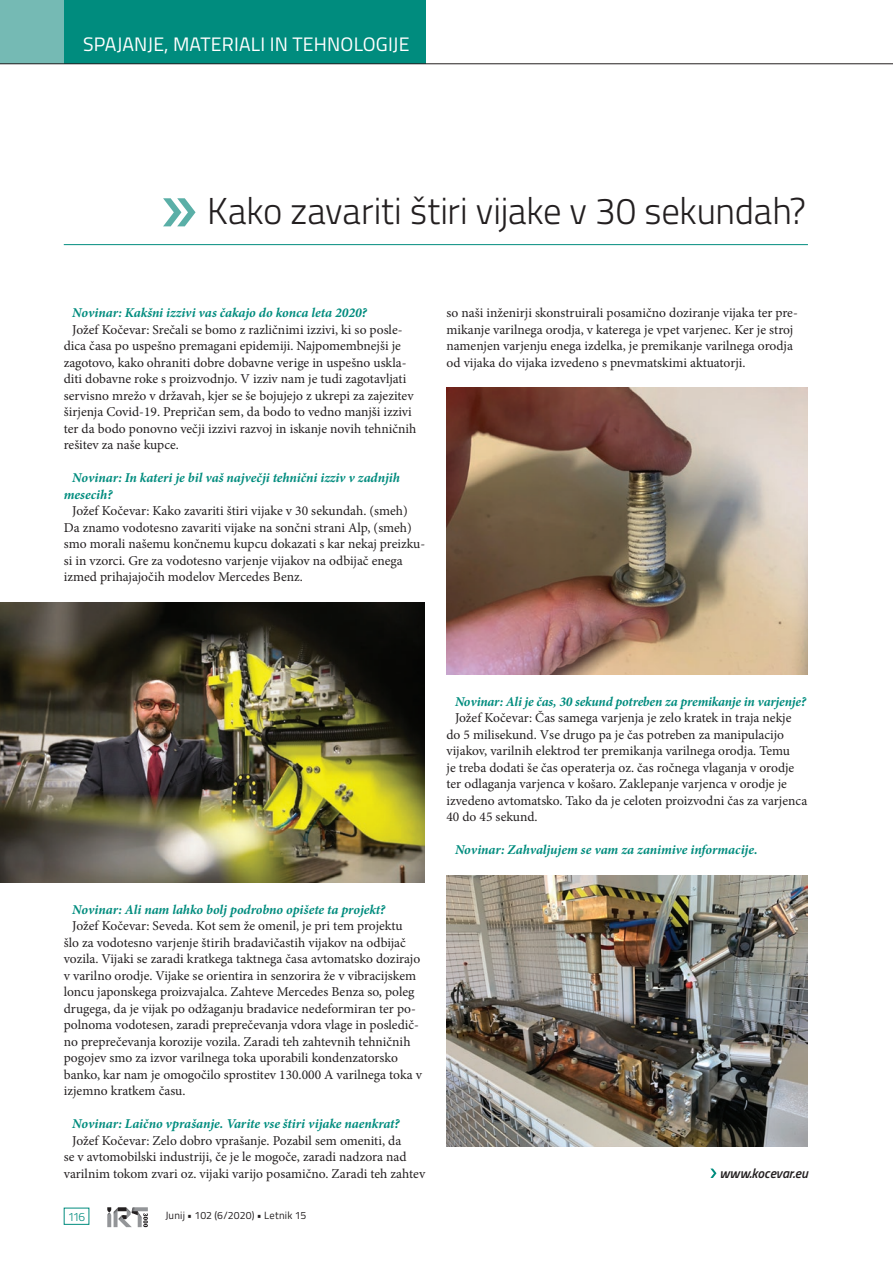
<style>
.page{position:relative;width:893px;height:1263px;background:#fff}
.page>*{position:absolute;margin:0;border:0;box-sizing:border-box;transform-origin:0 0}
.Članek_naslov{font:300 37.5px "Titillium";color:#231f20}
.t1{font:19.5px "Titillium";letter-spacing:.01em;color:#fff}
.vsebina_-_body_text{font:13.5px/16.5px "Minion Pro";color:#231f20}
.Intervju_-_Vprašanje{font:italic 700 13.5px/16.5px "Minion Pro";letter-spacing:-.005em;color:#008c7e}
.Novica_-_url{font:italic 600 13.5px "Titillium";color:#231f20}
.t2{font:300 12px "Titillium";color:#008c7e}
.t3{font:10.5px "Titillium";letter-spacing:.015em;color:#231f20}
</style>
<div class="page">
<div style="left:64px;top:0;width:361px;height:64px;background:#008c7e"></div>
<div style="left:0;top:0;width:64px;height:64px;background:#75bab4"></div>
<svg style="left:107px;top:1207px;width:41px;height:20px"></svg>
<div style="left:64px;top:1208px;width:25px;height:17px;border:1px solid #008c7e"></div>
<svg style="left:163px;top:198px;width:33px;height:28px"></svg>
<hr style="left:64px;top:244px;width:744px;height:1px;background:#008c7e">
<svg style="left:710px;top:1168px;width:6px;height:10px"></svg>
<img style="left:0;top:602px;width:425px;height:281px">
<img style="left:446px;top:875px;width:362px;height:271px">
<img style="left:446px;top:387px;width:362px;height:288px">
<hr style="left:0;top:63px;width:893px;height:1px;background:#231f20">
<hr style="left:892px;top:0;width:1px;height:1263px;background:#fff">
<hr style="left:892px;top:1163px;width:1px;height:100px;background:#b32728">
<h2 class="t1" style="left:83px;top:30px;width:328px">SPAJANJE, MATERIALI IN TEHNOLOGIJE</h2>
<p class="Članek_naslov" style="left:207px;top:183px;width:600px">Kako zavariti štiri vijake v 30 sekundah?</p>
<p class="Intervju_-_Vprašanje" style="left:72px;top:304px;width:296px">Novinar: Kakšni izzivi vas čakajo do konca leta 2020?</p>
<p class="vsebina_-_body_text" style="left:64px;top:321px;width:354px;text-indent:9px">Jožef Kočevar: Srečali se bomo z različnimi izzivi, ki so posle&shy;dica časa po uspešno premagani epidemiji. Najpomembnejši je zagotovo, kako ohraniti dobre dobavne verige in uspešno uskla&shy;diti dobavne roke s proizvodnjo. V izziv nam je tudi zagotavljati servisno mrežo v državah, kjer se še bojujejo z ukrepi za zajezitev širjenja Covid-19. Prepričan sem, da bodo to vedno manjši izzivi ter da bodo ponovno večji izzivi razvoj in iskanje novih tehničnih rešitev za naše kupce.</p>
<p class="Intervju_-_Vprašanje" style="left:64px;top:469px;width:338px;text-indent:9px">Novinar: In kateri je bil vaš največji tehnični izziv v zadnjih mesecih?</p>
<p class="vsebina_-_body_text" style="left:64px;top:502px;width:363px;text-indent:9px">Jožef Kočevar: Kako zavariti štiri vijake v 30 sekundah. (smeh)<br>Da znamo vodotesno zavariti vijake na sončni strani Alp, (smeh) smo morali našemu končnemu kupcu dokazati s kar nekaj preizku&shy;si in vzorci. Gre za vodotesno varjenje vijakov na odbijač enega izmed prihajajočih modelov Mercedes Benz.</p>
<p class="vsebina_-_body_text" style="left:446px;top:304px;width:353px">so naši inženirji skonstruirali posamično doziranje vijaka ter pre&shy;mikanje varilnega orodja, v katerega je vpet varjenec. Ker je stroj namenjen varjenju enega izdelka, je premikanje varilnega orodja od vijaka do vijaka izvedeno s pnevmatskimi aktuatorji.</p>
<p class="Intervju_-_Vprašanje" style="left:72px;top:901px;width:315px">Novinar: Ali nam lahko bolj podrobno opišete ta projekt?</p>
<p class="vsebina_-_body_text" style="left:64px;top:918px;width:360px;text-indent:9px">Jožef Kočevar: Seveda. Kot sem že omenil, je pri tem projektu<br>šlo za vodotesno varjenje štirih bradavičastih vijakov na odbijač vozila. Vijaki se zaradi kratkega taktnega časa avtomatsko dozirajo v varilno orodje. Vijake se orientira in senzorira že v vibracijskem loncu japonskega proizvajalca. Zahteve Mercedes Benza so, poleg drugega, da je vijak po odžaganju bradavice nedeformiran ter po&shy;polnoma vodotesen, zaradi preprečevanja vdora vlage in posledič&shy;no preprečevanja korozije vozila. Zaradi teh zahtevnih tehničnih pogojev smo za izvor varilnega toka uporabili kondenzatorsko banko, kar nam je omogočilo sprostitev 130.000 A varilnega toka v izjemno kratkem času.</p>
<p class="Intervju_-_Vprašanje" style="left:72px;top:1116px;width:329px">Novinar: Laično vprašanje. Varite vse štiri vijake naenkrat?</p>
<p class="vsebina_-_body_text" style="left:64px;top:1132px;width:363px;text-indent:9px">Jožef Kočevar: Zelo dobro vprašanje. Pozabil sem omeniti, da<br>se v avtomobilski industriji, če je le mogoče, zaradi nadzora nad varilnim tokom zvari oz. vijaki varijo posamično. Zaradi teh zahtev</p>
<p class="t2" style="left:68px;top:1208px;width:19px">116</p>
<p class="t3" style="left:165px;top:1208px;width:142px">Junij • 102 (6/2020) • Letnik 15</p>
<p class="Intervju_-_Vprašanje" style="left:455px;top:693px;width:353px">Novinar: Ali je čas, 30 sekund potreben za premikanje in varjenje?</p>
<p class="vsebina_-_body_text" style="left:446px;top:710px;width:362px;text-indent:9px">Jožef Kočevar: Čas samega varjenja je zelo kratek in traja nekje do 5 milisekund. Vse drugo pa je čas potreben za manipulacijo vijakov, varilnih elektrod ter premikanja varilnega orodja. Temu<br>je treba dodati še čas operaterja oz. čas ročnega vlaganja v orodje ter odlaganja varjenca v košaro. Zaklepanje varjenca v orodje je izvedeno avtomatsko. Tako da je celoten proizvodni čas za varjenca 40 do 45 sekund.</p>
<p class="Intervju_-_Vprašanje" style="left:455px;top:841px;width:304px">Novinar: Zahvaljujem se vam za zanimive informacije.</p>
<p class="Novica_-_url" style="left:719px;top:1163px;width:90px">www.kocevar.eu</p>
</div>
